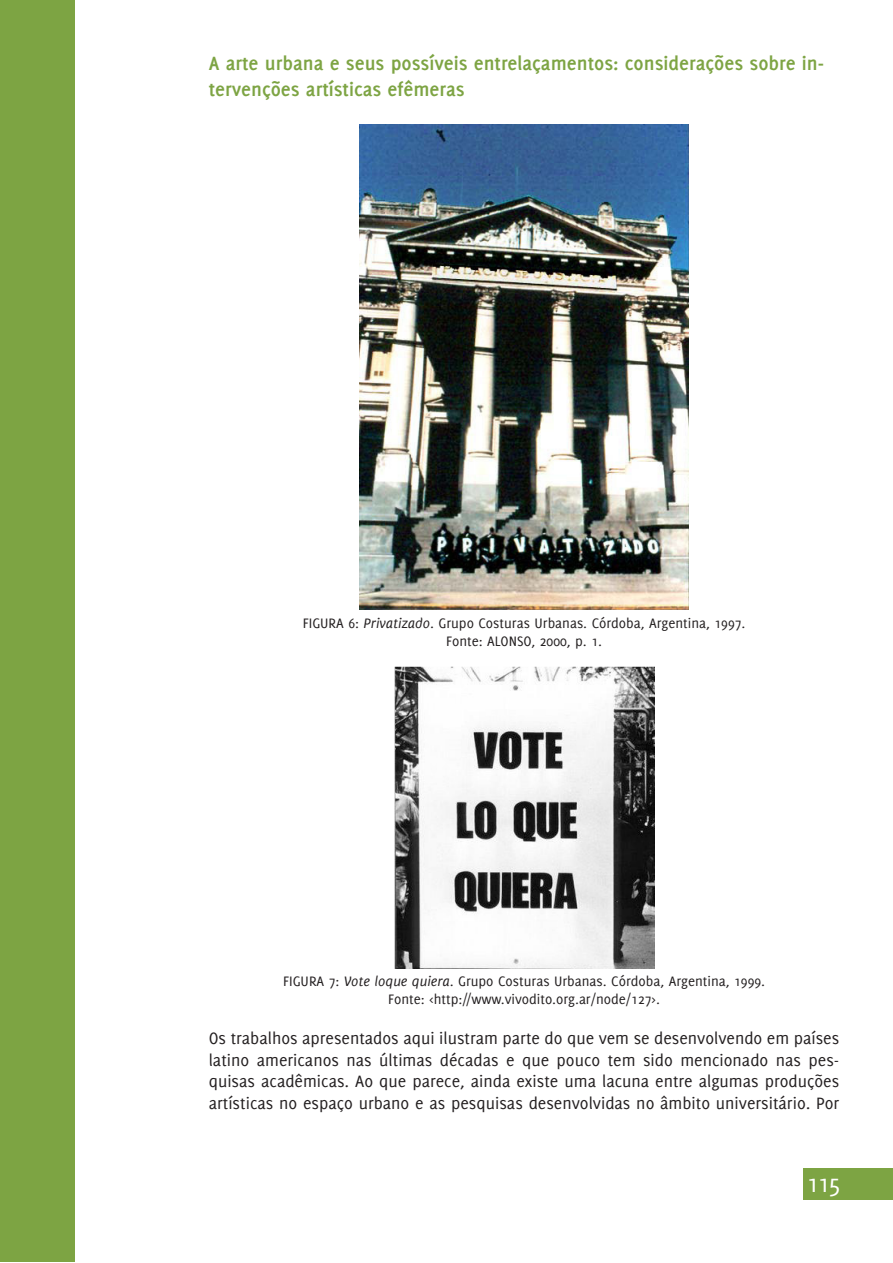
<style>
.page{position:relative;width:893px;height:1263px;background:#fff}
.page>*{position:absolute;margin:0;border:0;box-sizing:border-box;transform-origin:0 0}
.t1{font:27px "Delicious";color:#fff}
.t2{font:700 21px/25.2px "Delicious";color:#7da443}
.basic{font:18px/21.6px "Delicious";color:#231f20;text-align:justify}
.t3{font:15px "Delicious";color:#231f20}
.s1{font-style:italic}
</style>
<div class="page">
<div style="left:0;top:0;width:74px;height:1261px;background:#7da443"></div>
<div style="left:804px;top:1169px;width:89px;height:31px;background:#7da443"></div>
<img style="left:359px;top:125px;width:330px;height:485px">
<img style="left:394px;top:667px;width:260px;height:301px">
<p class="t2" style="left:209px;top:51px;width:617px">A arte urbana e seus possíveis entrelaçamentos: considerações sobre in&shy;tervenções artísticas efêmeras</p>
<p class="t3" style="left:303px;top:615px;width:444px">FIGURA 6: <span class="s1">Privatizado</span>. Grupo Costuras Urbanas. Córdoba, Argentina, 1997.</p>
<p class="t3" style="left:446px;top:633px;width:157px">Fonte: ALONSO, 2000, p. 1.</p>
<p class="t3" style="left:283px;top:973px;width:483px">FIGURA 7: <span class="s1">Vote loque quiera</span>. Grupo Costuras Urbanas. Córdoba, Argentina, 1999.</p>
<p class="t3" style="left:388px;top:991px;width:273px">Fonte: &lt;http://www.vivodito.org.ar/node/127&gt;.</p>
<p class="basic" style="left:209px;top:1027px;width:632px">Os trabalhos apresentados aqui ilustram parte do que vem se desenvolvendo em países latino americanos nas últimas décadas e que pouco tem sido mencionado nas pes&shy;quisas acadêmicas. Ao que parece, ainda existe uma lacuna entre algumas produções artísticas no espaço urbano e as pesquisas desenvolvidas no âmbito universitário. Por</p>
<h1 class="t1" style="left:807px;top:1168px;width:35px">115</h1>
</div>
